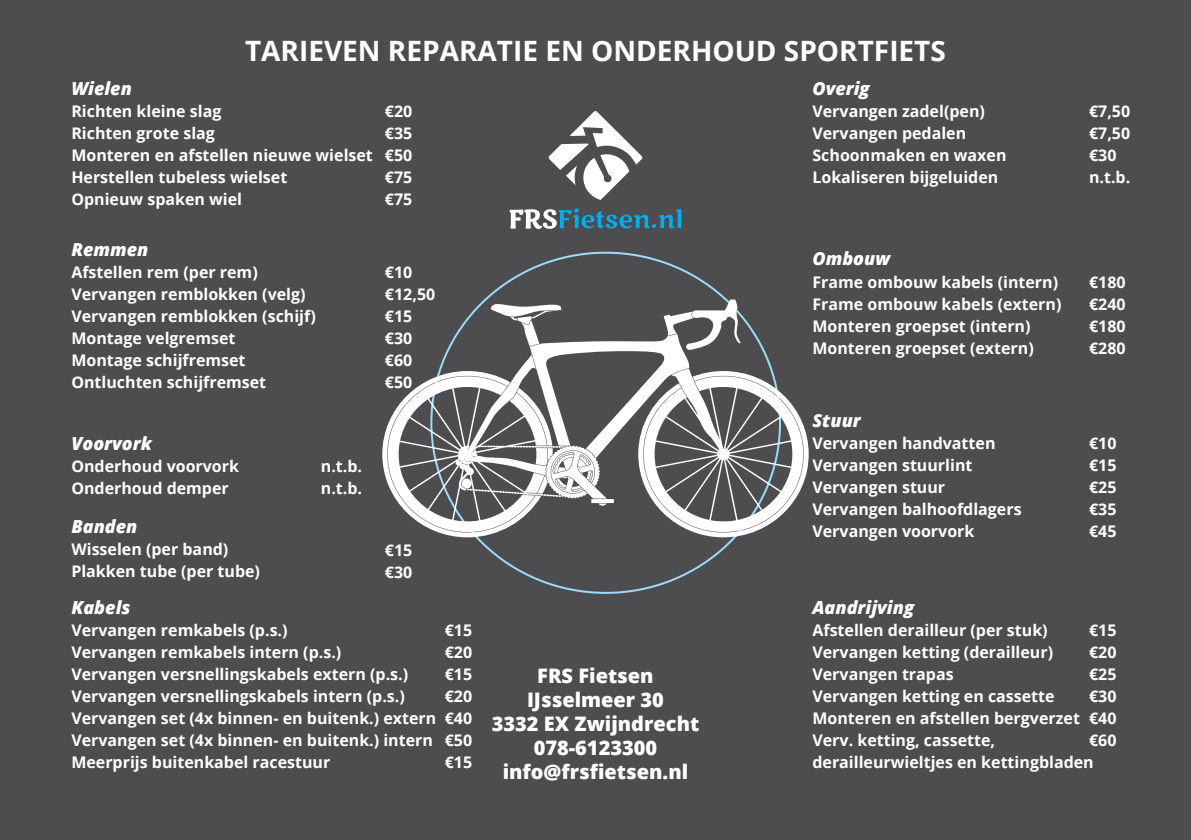
<style>
.page{position:relative;width:1191px;height:840px;background:#fff}
.page>*{position:absolute;margin:0;border:0;box-sizing:border-box;transform-origin:0 0}
.t1{font:700 28px "Open Sans";color:#fff}
.t2{font:800 20px/24px "Open Sans";color:#fff;text-align:center}
.zwart{font:italic 800 18px "Open Sans";color:#fff}
.zwart-2{font:700 16px/22px "Open Sans";color:#fff}
</style>
<div class="page">
<div style="left:0;top:0;width:1191px;height:839px;background:#4d4d4f"></div>
<svg style="left:382px;top:299px;width:426px;height:238px;fill:#4d4d4f"></svg>
<svg style="left:548px;top:111px;width:94px;height:89px"></svg>
<svg style="left:509px;top:208px;width:172px;height:21px;background:#547b8b"></svg>
<p class="t1" style="left:245px;top:31px;width:702px">TARIEVEN REPARATIE EN ONDERHOUD SPORTFIETS</p>
<p class="zwart" style="left:71px;top:75px;width:62px">Wielen</p>
<p class="zwart-2" style="left:71px;top:100px;width:152px">Richten kleine slag</p>
<p class="zwart-2" style="left:71px;top:122px;width:145px">Richten grote slag</p>
<p class="zwart-2" style="left:71px;top:144px;width:303px">Monteren en afstellen nieuwe wielset</p>
<p class="zwart-2" style="left:71px;top:166px;width:217px">Herstellen tubeless wielset</p>
<p class="zwart-2" style="left:71px;top:188px;width:172px">Opnieuw spaken wiel</p>
<p class="zwart-2" style="left:385px;top:100px;width:29px">€20</p>
<p class="zwart-2" style="left:385px;top:122px;width:29px">€35</p>
<p class="zwart-2" style="left:385px;top:144px;width:29px">€50</p>
<p class="zwart-2" style="left:385px;top:166px;width:29px">€75</p>
<p class="zwart-2" style="left:385px;top:188px;width:29px">€75</p>
<p class="zwart" style="left:71px;top:236px;width:79px">Remmen</p>
<p class="zwart-2" style="left:71px;top:261px;width:188px">Afstellen rem (per rem)</p>
<p class="zwart-2" style="left:71px;top:283px;width:236px">Vervangen remblokken (velg)</p>
<p class="zwart-2" style="left:71px;top:305px;width:246px">Vervangen remblokken (schijf)</p>
<p class="zwart-2" style="left:71px;top:327px;width:166px">Montage velgremset</p>
<p class="zwart-2" style="left:71px;top:349px;width:176px">Montage schijfremset</p>
<p class="zwart-2" style="left:71px;top:371px;width:196px">Ontluchten schijfremset</p>
<p class="zwart-2" style="left:385px;top:260px;width:29px">€10</p>
<p class="zwart-2" style="left:385px;top:282px;width:52px">€12,50</p>
<p class="zwart-2" style="left:385px;top:304px;width:29px">€15</p>
<p class="zwart-2" style="left:385px;top:326px;width:29px">€30</p>
<p class="zwart-2" style="left:385px;top:348px;width:29px">€60</p>
<p class="zwart-2" style="left:385px;top:370px;width:29px">€50</p>
<p class="zwart" style="left:812px;top:75px;width:59px">Overig</p>
<p class="zwart-2" style="left:812px;top:100px;width:174px">Vervangen zadel(pen)</p>
<p class="zwart-2" style="left:812px;top:122px;width:155px">Vervangen pedalen</p>
<p class="zwart-2" style="left:812px;top:144px;width:195px">Schoonmaken en waxen</p>
<p class="zwart-2" style="left:812px;top:166px;width:187px">Lokaliseren bijgeluiden</p>
<p class="zwart" style="left:812px;top:245px;width:79px">Ombouw</p>
<p class="zwart-2" style="left:812px;top:270px;width:247px">Frame ombouw kabels (intern)</p>
<p class="zwart-2" style="left:812px;top:292px;width:250px">Frame ombouw kabels (extern)</p>
<p class="zwart-2" style="left:812px;top:314px;width:220px">Monteren groepset (intern)</p>
<p class="zwart-2" style="left:812px;top:336px;width:223px">Monteren groepset (extern)</p>
<p class="zwart-2" style="left:1089px;top:100px;width:43px">€7,50</p>
<p class="zwart-2" style="left:1089px;top:122px;width:43px">€7,50</p>
<p class="zwart-2" style="left:1089px;top:144px;width:29px">€30</p>
<p class="zwart-2" style="left:1089px;top:166px;width:43px">n.t.b.</p>
<p class="zwart-2" style="left:1089px;top:270px;width:38px">€180</p>
<p class="zwart-2" style="left:1089px;top:292px;width:38px">€240</p>
<p class="zwart-2" style="left:1089px;top:314px;width:38px">€180</p>
<p class="zwart-2" style="left:1089px;top:336px;width:38px">€280</p>
<p class="zwart" style="left:812px;top:406px;width:50px">Stuur</p>
<p class="zwart-2" style="left:812px;top:431px;width:185px">Vervangen handvatten</p>
<p class="zwart-2" style="left:812px;top:453px;width:161px">Vervangen stuurlint</p>
<p class="zwart-2" style="left:812px;top:475px;width:134px">Vervangen stuur</p>
<p class="zwart-2" style="left:812px;top:497px;width:211px">Vervangen balhoofdlagers</p>
<p class="zwart-2" style="left:812px;top:519px;width:163px">Vervangen voorvork</p>
<p class="zwart" style="left:71px;top:429px;width:82px">Voorvork</p>
<p class="zwart-2" style="left:71px;top:454px;width:169px">Onderhoud voorvork</p>
<p class="zwart-2" style="left:71px;top:476px;width:159px">Onderhoud demper</p>
<p class="zwart-2" style="left:1089px;top:431px;width:29px">€10</p>
<p class="zwart-2" style="left:1089px;top:453px;width:29px">€15</p>
<p class="zwart-2" style="left:1089px;top:475px;width:29px">€25</p>
<p class="zwart-2" style="left:1089px;top:497px;width:29px">€35</p>
<p class="zwart-2" style="left:321px;top:454px;width:43px">n.t.b.</p>
<p class="zwart-2" style="left:321px;top:476px;width:43px">n.t.b.</p>
<p class="zwart" style="left:71px;top:512px;width:68px">Banden</p>
<p class="zwart-2" style="left:1089px;top:519px;width:29px">€45</p>
<p class="zwart-2" style="left:71px;top:537px;width:159px">Wisselen (per band)</p>
<p class="zwart-2" style="left:71px;top:559px;width:190px">Plakken tube (per tube)</p>
<p class="zwart-2" style="left:385px;top:538px;width:29px">€15</p>
<p class="zwart-2" style="left:385px;top:560px;width:29px">€30</p>
<p class="zwart" style="left:71px;top:593px;width:61px">Kabels</p>
<p class="zwart-2" style="left:71px;top:618px;width:218px">Vervangen remkabels (p.s.)</p>
<p class="zwart-2" style="left:71px;top:640px;width:271px">Vervangen remkabels intern (p.s.)</p>
<p class="zwart-2" style="left:71px;top:662px;width:338px">Vervangen versnellingskabels extern (p.s.)</p>
<p class="zwart-2" style="left:71px;top:684px;width:335px">Vervangen versnellingskabels intern (p.s.)</p>
<p class="zwart-2" style="left:71px;top:706px;width:366px">Vervangen set (4x binnen- en buitenk.) extern</p>
<p class="zwart-2" style="left:71px;top:728px;width:363px">Vervangen set (4x binnen- en buitenk.) intern<br>Meerprijs buitenkabel racestuur</p>
<p class="zwart-2" style="left:445px;top:618px;width:29px">€15</p>
<p class="zwart-2" style="left:445px;top:640px;width:29px">€20</p>
<p class="zwart-2" style="left:445px;top:662px;width:29px">€15</p>
<p class="zwart-2" style="left:445px;top:684px;width:29px">€20</p>
<p class="zwart-2" style="left:445px;top:706px;width:29px">€40</p>
<p class="zwart-2" style="left:445px;top:728px;width:29px">€50 €15</p>
<p class="t2" style="left:492px;top:662px;width:209px">FRS Fietsen<br>IJsselmeer 30<br>3332 EX Zwijndrecht<br>078-6123300 info@frsfietsen.nl</p>
<p class="zwart" style="left:812px;top:593px;width:103px">Aandrijving</p>
<p class="zwart-2" style="left:812px;top:618px;width:237px">Afstellen derailleur (per stuk)</p>
<p class="zwart-2" style="left:812px;top:640px;width:242px">Vervangen ketting (derailleur)</p>
<p class="zwart-2" style="left:812px;top:662px;width:143px">Vervangen trapas</p>
<p class="zwart-2" style="left:812px;top:684px;width:244px">Vervangen ketting en cassette</p>
<p class="zwart-2" style="left:812px;top:706px;width:269px">Monteren en afstellen bergverzet</p>
<p class="zwart-2" style="left:812px;top:728px;width:283px">Verv. ketting, cassette, derailleurwieltjes en kettingbladen</p>
<p class="zwart-2" style="left:1089px;top:618px;width:29px">€15</p>
<p class="zwart-2" style="left:1089px;top:640px;width:29px">€20</p>
<p class="zwart-2" style="left:1089px;top:662px;width:29px">€25</p>
<p class="zwart-2" style="left:1089px;top:684px;width:29px;text-align:justify">€30 €40 €60</p>
</div>
